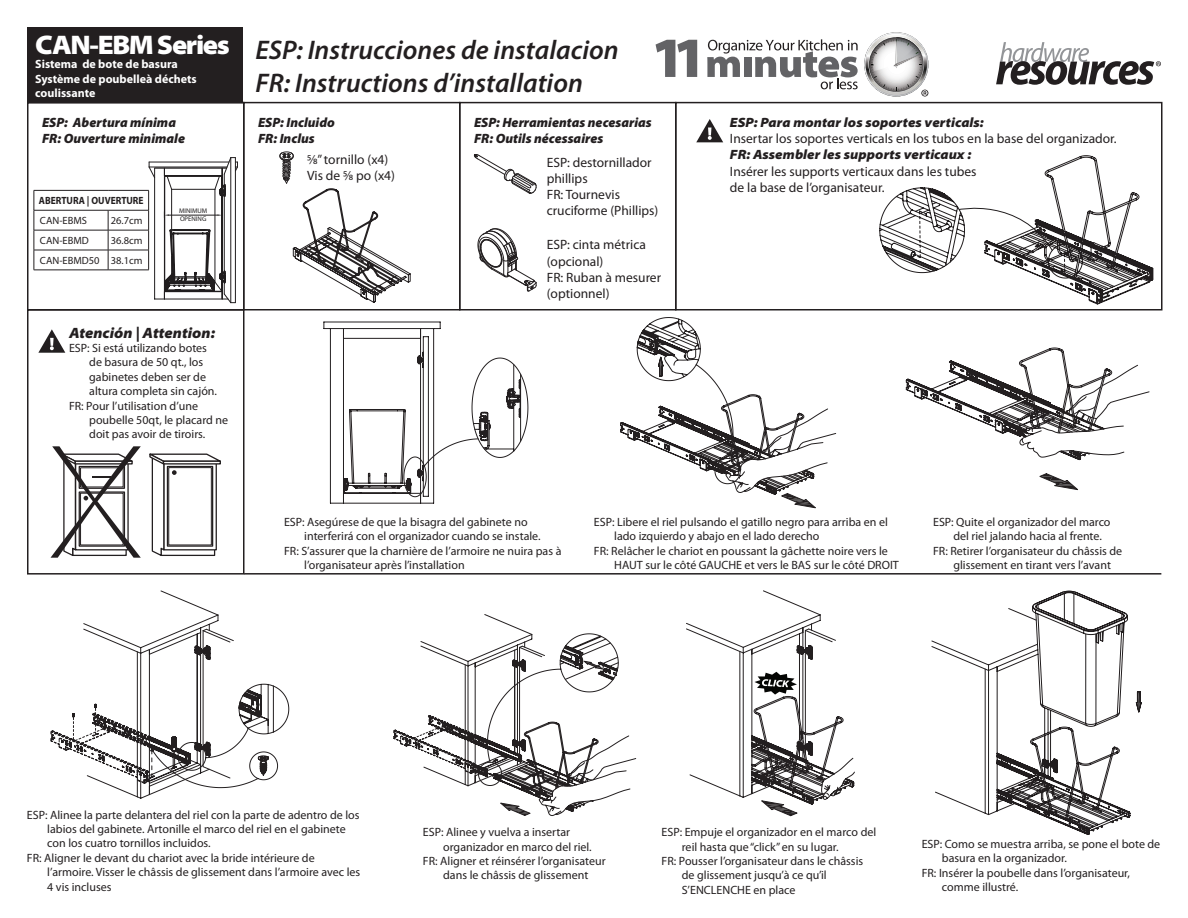
<style>
.page{position:relative;width:1188px;height:918px;background:#fff}
.page>*{position:absolute;margin:0;border:0;box-sizing:border-box;transform-origin:0 0}
.t1{font:italic 600 27px/32.4px "Myriad Pro";color:#231f20}
.t2{font:900 semi-expanded 27px "Myriad Pro";letter-spacing:-.05em;color:#fff}
.t3{font:italic 900 semi-expanded 15px "Myriad Pro";color:#231f20}
.t4{font:13.5px/16.2px "Myriad Pro";color:#231f20}
.t5{font:italic 900 13.5px/16.2px "Myriad Pro";color:#231f20}
.t6{font:italic 900 semi-expanded 13.5px "Myriad Pro";color:#231f20}
.t7{font:12px "Myriad Pro";color:#231f20}
.t8{font:700 12px/14.4px "Myriad Pro";color:#fff}
.t9{font:10.5px/20px "Myriad Pro";color:#231f20;text-align:right}
.t10{font:700 10.5px "Myriad Pro";color:#231f20;scale:.9 1}
.t11{font:6.75px/8.1px "Myriad Pro";color:#201d1e}
</style>
<div class="page">
<div style="left:243px;top:102px;width:217px;height:208px;border:2px solid #231f20"></div>
<div style="left:27px;top:102px;width:217px;height:208px;border:2px solid #231f20"></div>
<div style="left:675px;top:102px;width:487px;height:208px;border:2px solid #231f20"></div>
<svg style="left:656px;top:40px;width:41px;height:37px"></svg>
<svg style="left:707px;top:32px;width:222px;height:65px"></svg>
<svg style="left:996px;top:42px;width:165px;height:43px"></svg>
<div style="left:28px;top:28px;width:214px;height:75px;background:#231f20"></div>
<div style="left:27px;top:27px;width:216px;height:76px;border:2px solid #231f20"></div>
<div style="left:459px;top:102px;width:217px;height:208px;border:2px solid #231f20"></div>
<svg style="left:474px;top:154px;width:62px;height:40px"></svg>
<svg style="left:478px;top:228px;width:59px;height:64px"></svg>
<svg style="left:696px;top:119px;width:27px;height:23px"></svg>
<svg style="left:279px;top:152px;width:132px;height:151px"></svg>
<svg style="left:324px;top:322px;width:204px;height:181px"></svg>
<svg style="left:620px;top:317px;width:216px;height:191px"></svg>
<svg style="left:906px;top:348px;width:243px;height:142px"></svg>
<svg style="left:51px;top:591px;width:238px;height:208px"></svg>
<svg style="left:394px;top:614px;width:242px;height:202px"></svg>
<svg style="left:686px;top:591px;width:169px;height:225px"></svg>
<svg style="left:879px;top:155px;width:274px;height:149px"></svg>
<svg style="left:931px;top:640px;width:54px;height:174px"></svg>
<svg style="left:985px;top:591px;width:157px;height:244px"></svg>
<hr style="left:244px;top:573px;width:917px;height:2px;background:#231f20">
<div style="left:27px;top:309px;width:217px;height:266px;border:2px solid #231f20"></div>
<svg style="left:38px;top:329px;width:27px;height:24px"></svg>
<svg style="left:149px;top:453px;width:72px;height:103px"></svg>
<svg style="left:51px;top:446px;width:90px;height:112px"></svg>
<hr style="left:34px;top:190px;width:74px;height:1px;background:#231f20">
<hr style="left:108px;top:190px;width:41px;height:1px;background:#231f20">
<hr style="left:34px;top:210px;width:74px;height:1px;background:#231f20">
<hr style="left:108px;top:210px;width:41px;height:1px;background:#231f20">
<hr style="left:34px;top:230px;width:74px;height:1px;background:#231f20">
<hr style="left:108px;top:230px;width:41px;height:1px;background:#231f20">
<hr style="left:34px;top:250px;width:74px;height:1px;background:#231f20">
<svg style="left:34px;top:191px;width:1px;height:79px"></svg>
<hr style="left:108px;top:250px;width:41px;height:1px;background:#231f20">
<svg style="left:108px;top:210px;width:1px;height:60px"></svg>
<svg style="left:148px;top:157px;width:90px;height:146px"></svg>
<hr style="left:34px;top:270px;width:74px;height:1px;background:#231f20">
<hr style="left:108px;top:270px;width:41px;height:1px;background:#231f20">
<h1 class="t2" style="left:35px;top:29px;width:196px">CAN-EBM Series</h1>
<p class="t8" style="left:35px;top:56px;width:163px">Sistema de bote de basura<br>Système de poubelleà déchets coulissante</p>
<h1 class="t1" style="left:256px;top:33px;width:365px">ESP: Instrucciones de instalacion<br>FR: Instructions d’installation</h1>
<p class="t5" style="left:42px;top:114px;width:145px">ESP: Abertura mínima<br>FR: Ouverture minimale</p>
<p class="t6" style="left:730px;top:115px;width:255px">ESP: Para montar los soportes verticals:</p>
<p class="t5" style="left:258px;top:114px;width:78px">ESP: Incluido<br>FR: Inclus</p>
<p class="t5" style="left:474px;top:114px;width:179px">ESP: Herramientas necesarias<br>FR: Outils nécessaires</p>
<p class="t4" style="left:730px;top:130px;width:388px">Insertar los soportes verticals en los tubos en la base del organizador.</p>
<p class="t6" style="left:730px;top:147px;width:243px">FR: Assembler les supports verticaux :</p>
<p class="t4" style="left:730px;top:163px;width:248px">Insérer les supports verticaux dans les tubes de la base de l’organisateur.</p>
<p class="t4" style="left:307px;top:151px;width:89px">5/8” tornillo (x4)<br>Vis de 5/8 po (x4)</p>
<p class="t4" style="left:547px;top:154px;width:113px">ESP: destornillador phillips<br>FR: Tournevis cruciforme (Phillips)</p>
<p class="t4" style="left:547px;top:237px;width:116px">ESP: cinta métrica (opcional)<br>FR: Ruban à mesurer (optionnel)</p>
<p class="t10" style="left:39px;top:194px;width:118px">ABERTURA | OUVERTURE</p>
<p class="t9" style="left:40px;top:210px;width:49px">CAN-EBMS</p>
<p class="t9" style="left:111px;top:210px;width:33px">26.7cm</p>
<p class="t9" style="left:40px;top:230px;width:50px">CAN-EBMD</p>
<p class="t11" style="left:179px;top:207px;width:30px">MINIMUM<br>OPENING</p>
<p class="t9" style="left:40px;top:230px;width:104px">36.8cm<br>CAN-EBMD50 38.1cm</p>
<p class="t3" style="left:69px;top:324px;width:148px">Atención | Attention:</p>
<p class="t7" style="left:69px;top:341px;width:140px">ESP: Si está utilizando botes</p>
<p class="t7" style="left:89px;top:355px;width:116px">de basura de 50 qt., los</p>
<p class="t7" style="left:89px;top:369px;width:118px">gabinetes deben ser de</p>
<p class="t7" style="left:89px;top:384px;width:129px">altura completa sin cajón.</p>
<p class="t7" style="left:69px;top:398px;width:131px">FR: Pour l’utilisation d’une</p>
<p class="t7" style="left:89px;top:413px;width:140px">poubelle 50qt, le placard ne</p>
<p class="t7" style="left:89px;top:427px;width:118px">doit pas avoir de tiroirs.</p>
<p class="t7" style="left:284px;top:515px;width:245px">ESP: Asegúrese de que la bisagra del gabinete no</p>
<p class="t7" style="left:304px;top:529px;width:238px">interferirá con el organizador cuando se instale.</p>
<p class="t7" style="left:284px;top:543px;width:279px">FR: S’assurer que la charnière de l’armoire ne nuira pas à</p>
<p class="t7" style="left:304px;top:558px;width:162px">l’organisateur après l’installation</p>
<p class="t7" style="left:594px;top:515px;width:295px">ESP: Libere el riel pulsando el gatillo negro para arriba en el</p>
<p class="t7" style="left:614px;top:529px;width:207px">lado izquierdo y abajo en el lado derecho</p>
<p class="t7" style="left:594px;top:543px;width:295px">FR: Relâcher le chariot en poussant la gâchette noire vers le</p>
<p class="t7" style="left:614px;top:558px;width:286px">HAUT sur le côté GAUCHE et vers le BAS sur le côté DROIT</p>
<p class="t7" style="left:933px;top:515px;width:179px">ESP: Quite el organizador del marco</p>
<p class="t7" style="left:953px;top:529px;width:150px">del riel jalando hacia al frente.</p>
<p class="t7" style="left:933px;top:543px;width:191px">FR: Retirer l’organisateur du châssis de</p>
<p class="t7" style="left:953px;top:558px;width:159px">glissement en tirant vers l’avant</p>
<p class="t7" style="left:27px;top:807px;width:334px">ESP: Alinee la parte delantera del riel con la parte de adentro de los</p>
<p class="t7" style="left:47px;top:822px;width:300px">labios del gabinete. Artonille el marco del riel en el gabinete</p>
<p class="t7" style="left:47px;top:836px;width:165px">con los cuatro tornillos incluidos.</p>
<p class="t7" style="left:27px;top:850px;width:289px">FR: Aligner le devant du chariot avec la bride intérieure de</p>
<p class="t7" style="left:47px;top:865px;width:315px">l’armoire. Visser le châssis de glissement dans l’armoire avec les</p>
<p class="t7" style="left:47px;top:879px;width:66px">4 vis incluses</p>
<p class="t7" style="left:423px;top:825px;width:149px">ESP: Alinee y vuelva a insertar</p>
<p class="t7" style="left:443px;top:839px;width:150px">organizador en marco del riel.</p>
<p class="t7" style="left:423px;top:854px;width:184px">FR: Aligner et réinsérer l’organisateur</p>
<p class="t7" style="left:443px;top:868px;width:147px">dans le châssis de glissement</p>
<p class="t7" style="left:662px;top:825px;width:216px">ESP: Empuje el organizador en el marco del</p>
<p class="t7" style="left:682px;top:839px;width:158px">reil hasta que “click” en su lugar.</p>
<p class="t7" style="left:662px;top:854px;width:203px">FR: Pousser l’organisateur dans le châssis</p>
<p class="t7" style="left:682px;top:868px;width:146px">de glissement jusqu’à ce qu’il</p>
<p class="t7" style="left:682px;top:882px;width:115px">S’ENCLENCHE en place</p>
<p class="t7" style="left:922px;top:836px;width:240px">ESP: Como se muestra arriba, se pone el bote de</p>
<p class="t7" style="left:942px;top:851px;width:126px">basura en la organizador.</p>
<p class="t7" style="left:922px;top:865px;width:210px">FR: Insérer la poubelle dans l’organisateur,</p>
<p class="t7" style="left:942px;top:880px;width:78px">comme illustré.</p>
</div>
